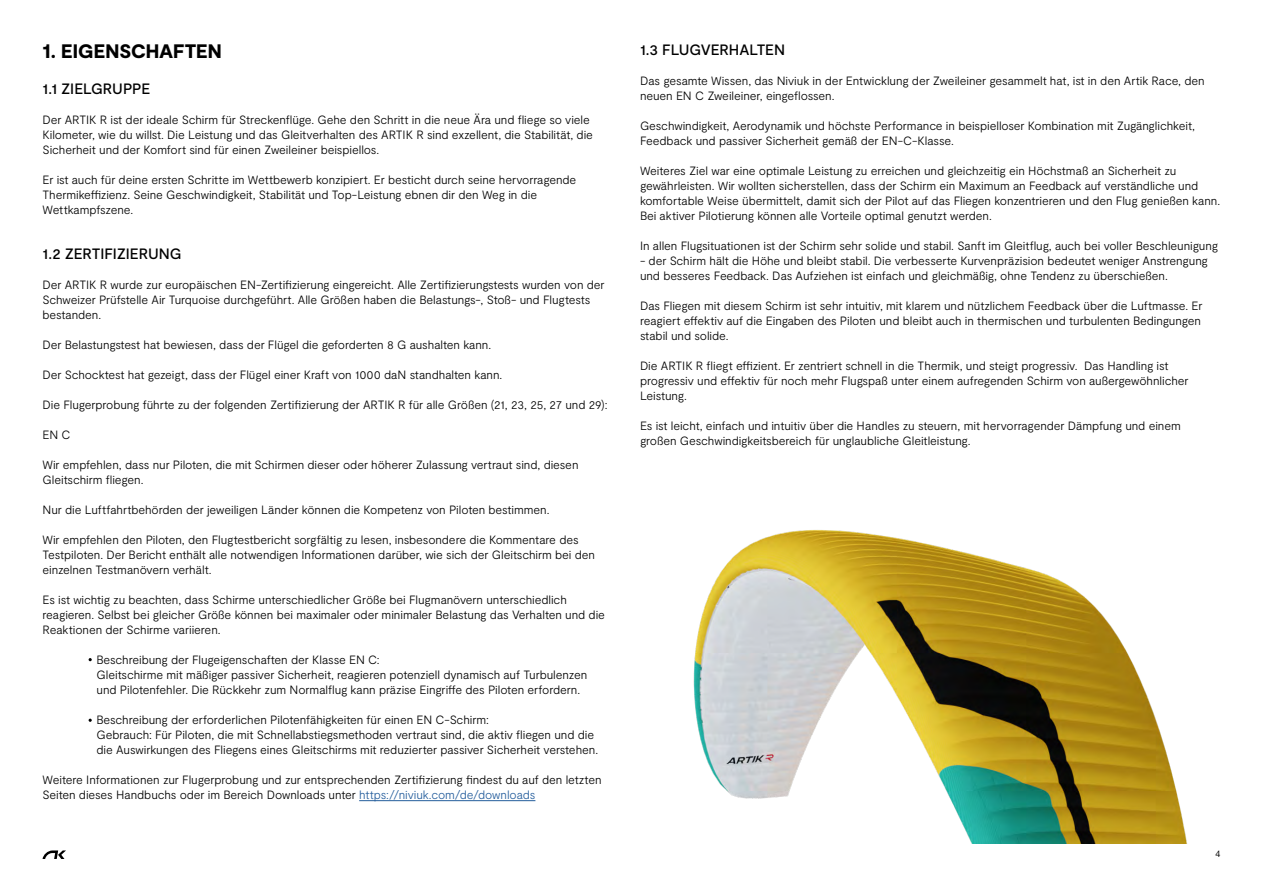
<style>
.page{position:relative;width:1263px;height:893px;background:#fff}
.page>*{position:absolute;margin:0;border:0;box-sizing:border-box;transform-origin:0 0}
.t1{font:900 19.5px "Moderat";color:#000}
.t2{font:500 15px "Moderat";letter-spacing:-.005em;color:#000}
.t3{font:300 12px/15px "Moderat";letter-spacing:-.005em;color:#000}
.t4{font:9px "Helvetica Neue LT Std";color:#000}
.s1{color:#245d9c}
</style>
<div class="page">
<hr style="left:359px;top:800px;width:176px;height:1px;background:#245d9c">
<img style="left:693px;top:530px;width:494px;height:314px">
<svg style="left:43px;top:850px;width:23px;height:9px"></svg>
<h1 class="t1" style="left:43px;top:40px;width:181px">1. EIGENSCHAFTEN</h1>
<p class="t2" style="left:43px;top:80px;width:109px">1.1 ZIELGRUPPE</p>
<p class="t3" style="left:43px;top:112px;width:552px">Der ARTIK R ist der ideale Schirm für Streckenflüge. Gehe den Schritt in die neue Ära und fliege so viele<br>Kilometer, wie du willst. Die Leistung und das Gleitverhalten des ARTIK R sind exzellent, die Stabilität, die<br>Sicherheit und der Komfort sind für einen Zweileiner beispiellos.</p>
<p class="t3" style="left:43px;top:172px;width:535px">Er ist auch für deine ersten Schritte im Wettbewerb konzipiert. Er besticht durch seine hervorragende<br>Thermikeffizienz. Seine Geschwindigkeit, Stabilität und Top-Leistung ebnen dir den Weg in die<br>Wettkampfszene.</p>
<p class="t2" style="left:43px;top:245px;width:141px">1.2 ZERTIFIZIERUNG</p>
<p class="t3" style="left:43px;top:277px;width:564px">Der ARTIK R wurde zur europäischen EN-Zertifizierung eingereicht. Alle Zertifizierungstests wurden von der<br>Schweizer Prüfstelle Air Turquoise durchgeführt. Alle Größen haben die Belastungs-, Stoß- und Flugtests bestanden.</p>
<p class="t3" style="left:43px;top:337px;width:450px">Der Belastungstest hat bewiesen, dass der Flügel die geforderten 8 G aushalten kann.</p>
<p class="t3" style="left:43px;top:367px;width:461px">Der Schocktest hat gezeigt, dass der Flügel einer Kraft von 1000 daN standhalten kann.</p>
<p class="t3" style="left:43px;top:397px;width:566px">Die Flugerprobung führte zu der folgenden Zertifizierung der ARTIK R für alle Größen (21, 23, 25, 27 und 29):</p>
<p class="t3" style="left:43px;top:427px;width:30px">EN C</p>
<p class="t3" style="left:43px;top:457px;width:537px">Wir empfehlen, dass nur Piloten, die mit Schirmen dieser oder höherer Zulassung vertraut sind, diesen<br>Gleitschirm fliegen.</p>
<p class="t3" style="left:43px;top:502px;width:509px">Nur die Luftfahrtbehörden der jeweiligen Länder können die Kompetenz von Piloten bestimmen.</p>
<p class="t3" style="left:43px;top:532px;width:554px">Wir empfehlen den Piloten, den Flugtestbericht sorgfältig zu lesen, insbesondere die Kommentare des<br>Testpiloten. Der Bericht enthält alle notwendigen Informationen darüber, wie sich der Gleitschirm bei den einzelnen Testmanövern verhält.</p>
<p class="t3" style="left:43px;top:592px;width:564px">Es ist wichtig zu beachten, dass Schirme unterschiedlicher Größe bei Flugmanövern unterschiedlich reagieren. Selbst bei gleicher Größe können bei maximaler oder minimaler Belastung das Verhalten und die<br>Reaktionen der Schirme variieren.</p>
<p class="t3" style="left:97px;top:652px;width:492px">Beschreibung der Flugeigenschaften der Klasse EN C:<br>Gleitschirme mit mäßiger passiver Sicherheit, reagieren potenziell dynamisch auf Turbulenzen und Pilotenfehler. Die Rückkehr zum Normalflug kann präzise Eingriffe des Piloten erfordern.</p>
<p class="t3" style="left:97px;top:712px;width:503px">Beschreibung der erforderlichen Pilotenfähigkeiten für einen EN C-Schirm:<br>Gebrauch: Für Piloten, die mit Schnellabstiegsmethoden vertraut sind, die aktiv fliegen und die die Auswirkungen des Fliegens eines Gleitschirms mit reduzierter passiver Sicherheit verstehen.</p>
<p class="t3" style="left:43px;top:772px;width:561px">Weitere Informationen zur Flugerprobung und zur entsprechenden Zertifizierung findest du auf den letzten<br>Seiten dieses Handbuchs oder im Bereich Downloads unter <span class="s1">https://niviuk.com/de/downloads</span></p>
<p class="t2" style="left:640px;top:41px;width:147px">1.3 FLUGVERHALTEN</p>
<p class="t3" style="left:640px;top:73px;width:566px">Das gesamte Wissen, das Niviuk in der Entwicklung der Zweileiner gesammelt hat, ist in den Artik Race, den neuen EN C Zweileiner, eingeflossen.</p>
<p class="t3" style="left:640px;top:118px;width:557px">Geschwindigkeit, Aerodynamik und höchste Performance in beispielloser Kombination mit Zugänglichkeit,<br>Feedback und passiver Sicherheit gemäß der EN-C-Klasse.</p>
<p class="t3" style="left:640px;top:163px;width:582px">Weiteres Ziel war eine optimale Leistung zu erreichen und gleichzeitig ein Höchstmaß an Sicherheit zu gewährleisten. Wir wollten sicherstellen, dass der Schirm ein Maximum an Feedback auf verständliche und komfortable Weise übermittelt, damit sich der Pilot auf das Fliegen konzentrieren und den Flug genießen kann.<br>Bei aktiver Pilotierung können alle Vorteile optimal genutzt werden.</p>
<p class="t3" style="left:640px;top:238px;width:579px">In allen Flugsituationen ist der Schirm sehr solide und stabil. Sanft im Gleitflug, auch bei voller Beschleunigung</p>
<p class="t3" style="left:640px;top:253px;width:569px">- der Schirm hält die Höhe und bleibt stabil. Die verbesserte Kurvenpräzision bedeutet weniger Anstrengung und besseres Feedback. Das Aufziehen ist einfach und gleichmäßig, ohne Tendenz zu überschießen.</p>
<p class="t3" style="left:640px;top:298px;width:564px">Das Fliegen mit diesem Schirm ist sehr intuitiv, mit klarem und nützlichem Feedback über die Luftmasse. Er reagiert effektiv auf die Eingaben des Piloten und bleibt auch in thermischen und turbulenten Bedingungen stabil und solide.</p>
<p class="t3" style="left:640px;top:358px;width:550px">Die ARTIK R fliegt effizient. Er zentriert schnell in die Thermik, und steigt progressiv. Das Handling ist progressiv und effektiv für noch mehr Flugspaß unter einem aufregenden Schirm von außergewöhnlicher<br>Leistung.</p>
<p class="t3" style="left:640px;top:418px;width:542px">Es ist leicht, einfach und intuitiv über die Handles zu steuern, mit hervorragender Dämpfung und einem großen Geschwindigkeitsbereich für unglaubliche Gleitleistung.</p>
<p class="t4" style="left:1215px;top:848px;width:7px">4</p>
</div>
